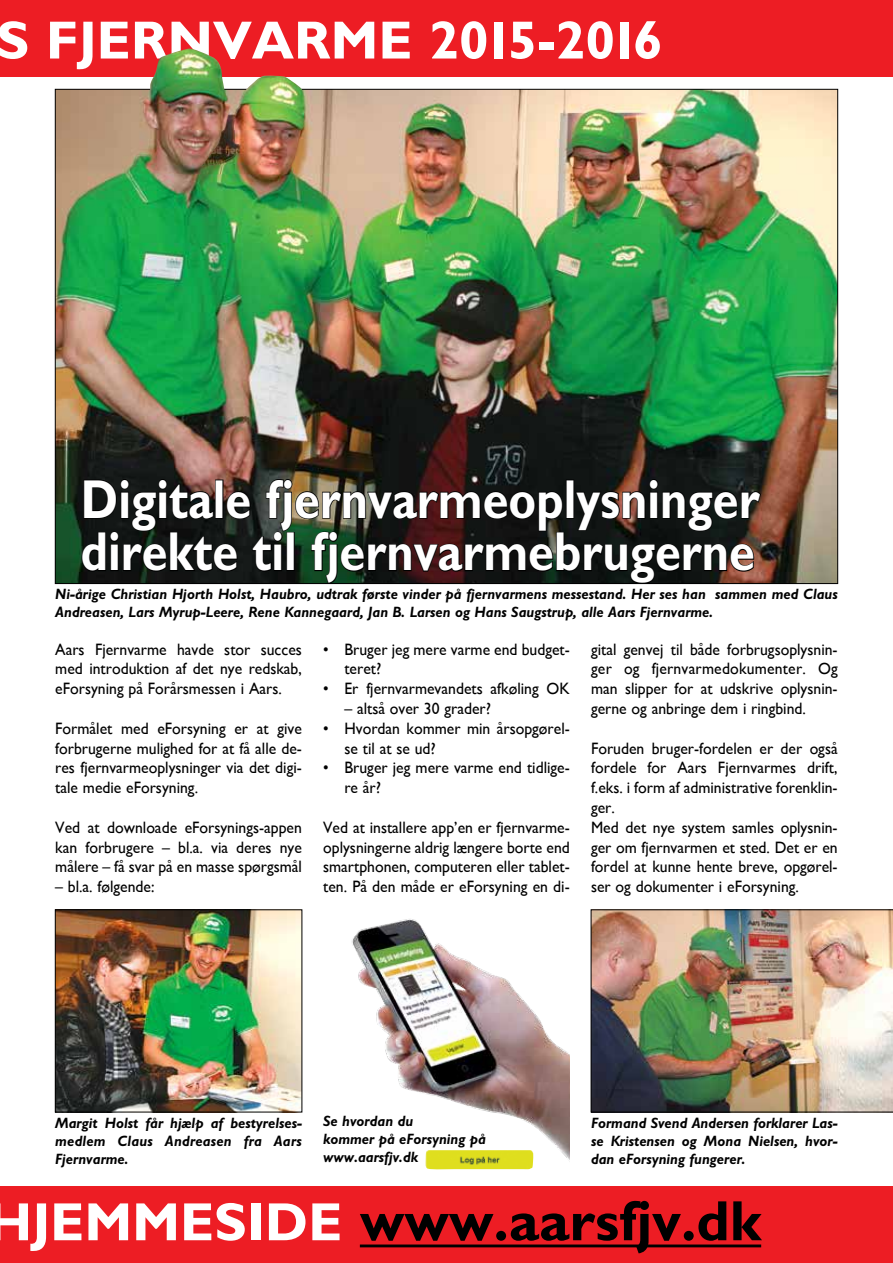
<style>
.page{position:relative;width:893px;height:1263px;background:#fff}
.page>*{position:absolute;margin:0;border:0;box-sizing:border-box;transform-origin:0 0}
.t1{font:700 57px "Gill Sans";color:#000}
.t2{font:700 55.05px/52.5px "Gill Sans";color:#fff;scale:.85 1}
.t3{font:700 54px "Gill Sans";color:#fff}
.t4{font:700 54px "Gill Sans";letter-spacing:-.095em;color:#fff}
.t5{font:16.5px/19.8px "Gill Sans";color:#000;text-align:justify;scale:.95 1}
.t6{font:italic 700 15px/18px "Gill Sans";color:#000;scale:.95 1}
.s1{font-size:54px;color:#fff}
</style>
<div class="page">
<div style="left:0;top:1186px;width:893px;height:77px;background:#ed1d24"></div>
<hr style="left:360px;top:1244px;width:401px;height:3px;background:#000">
<div style="left:0;top:0;width:893px;height:77px;background:#ed1d24"></div>
<img style="left:57px;top:911px;width:243px;height:199px">
<div style="left:55px;top:909px;width:247px;height:203px;border:1px solid #000"></div>
<img style="left:57px;top:91px;width:779px;height:491px">
<img style="left:132px;top:49px;width:173px;height:125px">
<svg style="left:81px;top:478px;width:681px;height:107px;background:#201e19"></svg>
<img style="left:351px;top:919px;width:219px;height:243px">
<img style="left:591px;top:909px;width:302px;height:203px">
<img style="left:425px;top:1149px;width:109px;height:21px">
<h3 class="t3" style="left:-82px;top:8px;width:25px">s</h3>
<h3 class="t3" style="left:46px;top:8px;width:209px">Fjernvarm</h3>
<h3 class="t4" style="left:378px;top:8px;width:286px">e 2015-2016</h3>
<h2 class="t2" style="left:81px;top:473px;width:800px">Digitale fjernvarmeoplysninger direkte til fjernvarmebrugerne</h2>
<p class="t6" style="left:55px;top:585px;width:825px">Ni-årige Christian Hjorth Holst, Haubro, udtrak første vinder på fjernvarmens messestand. Her ses han sammen med Claus<br>Andreasen, Lars Myrup-Leere, Rene Kannegaard, Jan B. Larsen og Hans Saugstrup, alle Aars Fjernvarme.</p>
<p class="t5" style="left:55px;top:639px;width:261px">Aars Fjernvarme havde stor succes med introduktion af det nye redskab, eForsyning på Forårsmessen i Aars.</p>
<p class="t5" style="left:55px;top:718px;width:261px">Formålet med eForsyning er at give forbrugerne mulighed for at få alle de&shy;res fjernvarmeoplysninger via det digi&shy;tale medie eForsyning.</p>
<p class="t5" style="left:55px;top:817px;width:261px">Ved at downloade eForsynings-appen kan forbrugere – bl.a. via deres nye målere – få svar på en masse spørgsmål</p>
<p class="t5" style="left:55px;top:876px;width:106px">– bl.a. følgende:</p>
<p class="t5" style="left:344px;top:639px;width:239px;text-indent:-21px">• Bruger jeg mere varme end budget&shy;teret?</p>
<p class="t5" style="left:323px;top:678px;width:261px">• Er fjernvarmevandets afkøling OK</p>
<p class="t5" style="left:344px;top:698px;width:156px">– altså over 30 grader?</p>
<p class="t5" style="left:344px;top:718px;width:239px;text-indent:-21px">• Hvordan kommer min årsopgørel&shy;se til at se ud?</p>
<p class="t5" style="left:344px;top:758px;width:239px;text-indent:-21px">• Bruger jeg mere varme end tidlige&shy;re år?</p>
<p class="t5" style="left:323px;top:817px;width:261px">Ved at installere app’en er fjernvarme&shy;oplysningerne aldrig længere borte end smartphonen, computeren eller tablet&shy;ten. På den måde er eForsyning en di-</p>
<p class="t5" style="left:591px;top:639px;width:261px">gital genvej til både forbrugsoplysnin&shy;ger og fjernvarmedokumenter. Og man slipper for at udskrive oplysnin&shy;gerne og anbringe dem i ringbind.</p>
<p class="t5" style="left:591px;top:738px;width:261px;text-align:left">Foruden bruger-fordelen er der også fordele for Aars Fjernvarmes drift, f.eks. i form af administrative forenklin&shy;ger.<br>Med det nye system samles oplysnin&shy;ger om fjernvarmen et sted. Det er en fordel at kunne hente breve, opgørel&shy;ser og dokumenter i eForsyning.</p>
<p class="t6" style="left:323px;top:1112px;width:173px">Se hvordan du<br>kommer på eForsyning på www.aarsfjv.dk</p>
<p class="t6" style="left:55px;top:1114px;width:261px;text-align:justify">Margit Holst får hjælp af bestyrelses&shy;medlem Claus Andreasen fra Aars Fjernvarme.</p>
<p class="t6" style="left:591px;top:1114px;width:261px;text-align:justify">Formand Svend Andersen forklarer Las&shy;se Kristensen og Mona Nielsen, hvor&shy;dan eForsyning fungerer.</p>
<h1 class="t1" style="left:-13px;top:1187px;width:776px"><span class="s1">hjemm esi de</span> www.aarsfjv.dk</h1>
</div>
